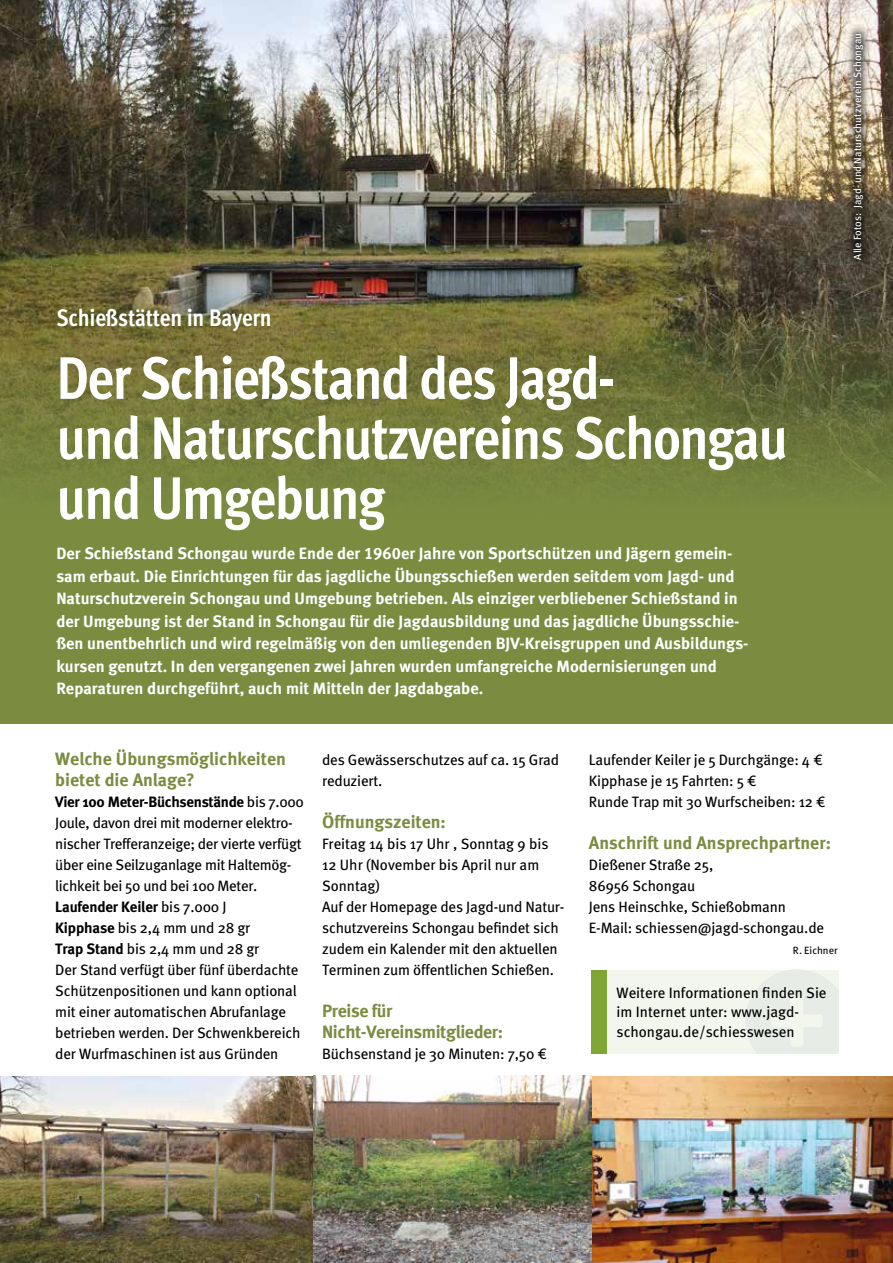
<style>
.page{position:relative;width:893px;height:1263px;background:#fff}
.page>*{position:absolute;margin:0;border:0;box-sizing:border-box;transform-origin:0 0}
.t1{font:700 60px/60px "Meta Cond";letter-spacing:-.03em;color:#fff}
.t2{font:700 24px "Meta Cond";letter-spacing:-.01em;color:#fff}
.t3{font:18px/21px "Meta Bold LF";color:#7b8c41}
.t4{font:18px/21px "Meta Bold LF";letter-spacing:-.02em;color:#7b8c41}
.t5{font:16.5px/22.5px "Meta Bold LF";color:#fff}
.t6{font:15px/21px "Meta";letter-spacing:-.01em;color:#000}
.t7{font:10.5px "Meta";letter-spacing:.005em;color:#fff}
.t8{font:10.5px "Meta";letter-spacing:.005em;color:#000}
.s1{font-weight:700}
</style>
<div class="page">
<div style="left:0;top:198px;width:893px;height:525px;background:#7b8c41"></div>
<img style="left:0;top:0;width:893px;height:494px">
<div style="left:591px;top:970px;width:247px;height:84px;background:#f3f6ec"></div>
<svg style="left:746px;top:970px;width:92px;height:84px"></svg>
<div style="left:591px;top:970px;width:15px;height:84px;background:#7fa635"></div>
<img style="left:0;top:1077px;width:313px;height:186px">
<img style="left:591px;top:1077px;width:302px;height:186px">
<img style="left:313px;top:1076px;width:278px;height:187px">
<img style="left:844px;top:24px;width:29px;height:245px">
<h2 class="t2" style="left:56px;top:304px;width:217px">Schießstätten in Bayern</h2>
<h1 class="t1" style="left:56px;top:347px;width:733px">Der Schießstand des Jagd-<br>und Naturschutzvereins Schongau und Umgebung</h1>
<p class="t5" style="left:56px;top:542px;width:694px">Der Schießstand Schongau wurde Ende der 1960er Jahre von Sportschützen und Jägern gemein&shy;sam erbaut. Die Einrichtungen für das jagdliche Übungsschießen werden seitdem vom Jagd- und Naturschutzverein Schongau und Umgebung betrieben. Als einziger verbliebener Schießstand in der Umgebung ist der Stand in Schongau für die Jagdausbildung und das jagdliche Übungsschie&shy;ßen unentbehrlich und wird regelmäßig von den umliegenden BJV-Kreisgruppen und Ausbildungs&shy;kursen genutzt. In den vergangenen zwei Jahren wurden umfangreiche Modernisierungen und Reparaturen durchgeführt, auch mit Mitteln der Jagdabgabe.</p>
<p class="t7" style="left:855px;top:130px;width:110px;rotate:-90deg">Alle Fotos: René Spanier</p>
<p class="t7" style="left:851px;top:260px;width:228px;rotate:-90deg">Alle Fotos: Jagd- und Naturschutzverein Schongau</p>
<p class="t3" style="left:55px;top:748px;width:232px">Welche Übungsmöglichkeiten bietet die Anlage?</p>
<p class="t6" style="left:55px;top:791px;width:250px"><span class="s1">Vier 100 Meter-Büchsenstände</span> bis 7.000<br>Joule, davon drei mit moderner elektro&shy;nischer Trefferanzeige; der vierte verfügt über eine Seilzuganlage mit Haltemög&shy;lichkeit bei 50 und bei 100 Meter.<br><span class="s1">Laufender Keiler</span> bis 7.000 J<br><span class="s1">Kipphase</span> bis 2,4 mm und 28 gr<br><span class="s1">Trap Stand</span> bis 2,4 mm und 28 gr<br>Der Stand verfügt über fünf überdachte Schützenpositionen und kann optional mit einer automatischen Abrufanlage betrieben werden. Der Schwenkbereich der Wurfmaschinen ist aus Gründen</p>
<p class="t6" style="left:322px;top:749px;width:239px">des Gewässerschutzes auf ca. 15 Grad reduziert.</p>
<p class="t3" style="left:322px;top:811px;width:125px">Öffnungszeiten:</p>
<p class="t6" style="left:322px;top:833px;width:244px">Freitag 14 bis 17 Uhr , Sonntag 9 bis<br>12 Uhr (November bis April nur am<br>Sonntag)<br>Auf der Homepage des Jagd-und Natur&shy;schutzvereins Schongau befindet sich zudem ein Kalender mit den aktuellen<br>Terminen zum öffentlichen Schießen.</p>
<p class="t4" style="left:322px;top:1000px;width:183px">Preise für<br>Nicht-Vereinsmitglieder:</p>
<p class="t6" style="left:322px;top:1043px;width:226px">Büchsenstand je 30 Minuten: 7,50 €</p>
<p class="t6" style="left:589px;top:749px;width:238px">Laufender Keiler je 5 Durchgänge: 4 €<br>Kipphase je 15 Fahrten: 5 €<br>Runde Trap mit 30 Wurfscheiben: 12 €</p>
<p class="t3" style="left:589px;top:832px;width:244px">Anschrift und Ansprechpartner:</p>
<p class="t6" style="left:589px;top:854px;width:237px">Dießener Straße 25,<br>86956 Schongau<br>Jens Heinschke, Schießobmann<br>E-Mail: schiessen@jagd-schongau.de</p>
<p class="t8" style="left:793px;top:944px;width:46px">R. Eichner</p>
<p class="t6" style="left:617px;top:983px;width:212px;line-height:19.5px">Weitere Informationen finden Sie im Internet unter: www.jagd&shy;schongau.de/schiesswesen</p>
</div>
